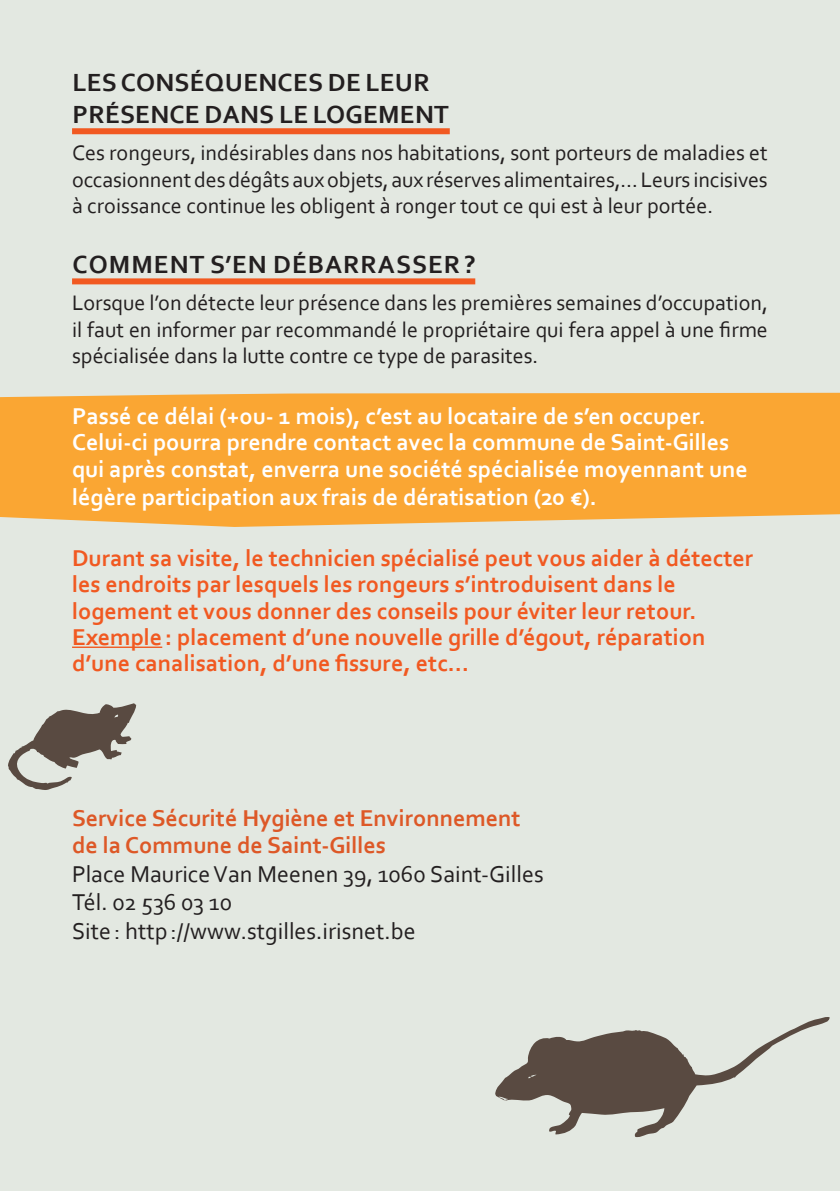
<style>
.page{position:relative;width:840px;height:1191px;background:#fff}
.page>*{position:absolute;margin:0;border:0;box-sizing:border-box;transform-origin:0 0}
.t1{font:700 26px/31.2px "Corbel";letter-spacing:.01em;color:#231f20}
.t2{font:700 26px "Corbel";letter-spacing:.04em;color:#231f20}
.t3{font:700 24px/26.4px "Corbel";color:#f15921}
.t4{font:700 24px/26.4px "Corbel";color:#fff}
.t5{font:24px/28.8px "Corbel";color:#231f20}
.t6{font:700 24px/26.4px "Corbel";color:#dd5827}
.t7{font:22px/26.4px "Corbel";color:#231f20;text-align:justify}
</style>
<div class="page">
<div style="left:0;top:0;width:839px;height:1191px;background:#e3e8e1"></div>
<div style="left:0;top:393px;width:839px;height:134px;background:#faa633"></div>
<div style="left:72px;top:128px;width:377px;height:6px;background:#f15921"></div>
<div style="left:72px;top:278px;width:403px;height:6px;background:#f15921"></div>
<hr style="left:72px;top:646px;width:90px;height:2px;background:#f15921">
<svg style="left:495px;top:1017px;width:334px;height:120px"></svg>
<svg style="left:8px;top:703px;width:128px;height:87px"></svg>
<p class="t1" style="left:73px;top:66px;width:378px">LES CONSÉQUENCES DE LEUR<br>PRÉSENCE DANS LE LOGEMENT</p>
<p class="t7" style="left:72px;top:139px;width:697px">Ces rongeurs, indésirables dans nos habitations, sont porteurs de maladies et occasionnent des dégâts aux objets, aux réserves alimentaires,… Leurs incisives à croissance continue les obligent à ronger tout ce qui est à leur portée.</p>
<p class="t2" style="left:73px;top:248px;width:404px">COMMENT S’EN DÉBARRASSER?</p>
<p class="t7" style="left:72px;top:289px;width:697px">Lorsque l’on détecte leur présence dans les premières semaines d’occupation, il faut en informer par recommandé le propriétaire qui fera appel à une firme spécialisée dans la lutte contre ce type de parasites.</p>
<p class="t4" style="left:72px;top:402px;width:677px">Passé ce délai (+ou- 1 mois), c’est au locataire de s’en occuper.<br>Celui-ci pourra prendre contact avec la commune de Saint-Gilles qui après constat, enverra une société spécialisée moyennant une</p>
<p class="t4" style="left:72px;top:483px;width:526px">légère participation aux frais de dératisation (20 €).</p>
<p class="t3" style="left:72px;top:544px;width:682px">Durant sa visite, le technicien spécialisé peut vous aider à détecter les endroits par lesquels les rongeurs s’introduisent dans le logement et vous donner des conseils pour éviter leur retour.<br>Exemple: placement d’une nouvelle grille d’égout, réparation d’une canalisation, d’une fissure, etc…</p>
<p class="t6" style="left:72px;top:804px;width:450px">Service Sécurité Hygiène et Environnement de la Commune de Saint-Gilles</p>
<p class="t5" style="left:72px;top:858px;width:473px">Place Maurice Van Meenen 39, 1060 Saint-Gilles<br>Tél. 02 536 03 10<br>Site: http://www.stgilles.irisnet.be</p>
</div>
